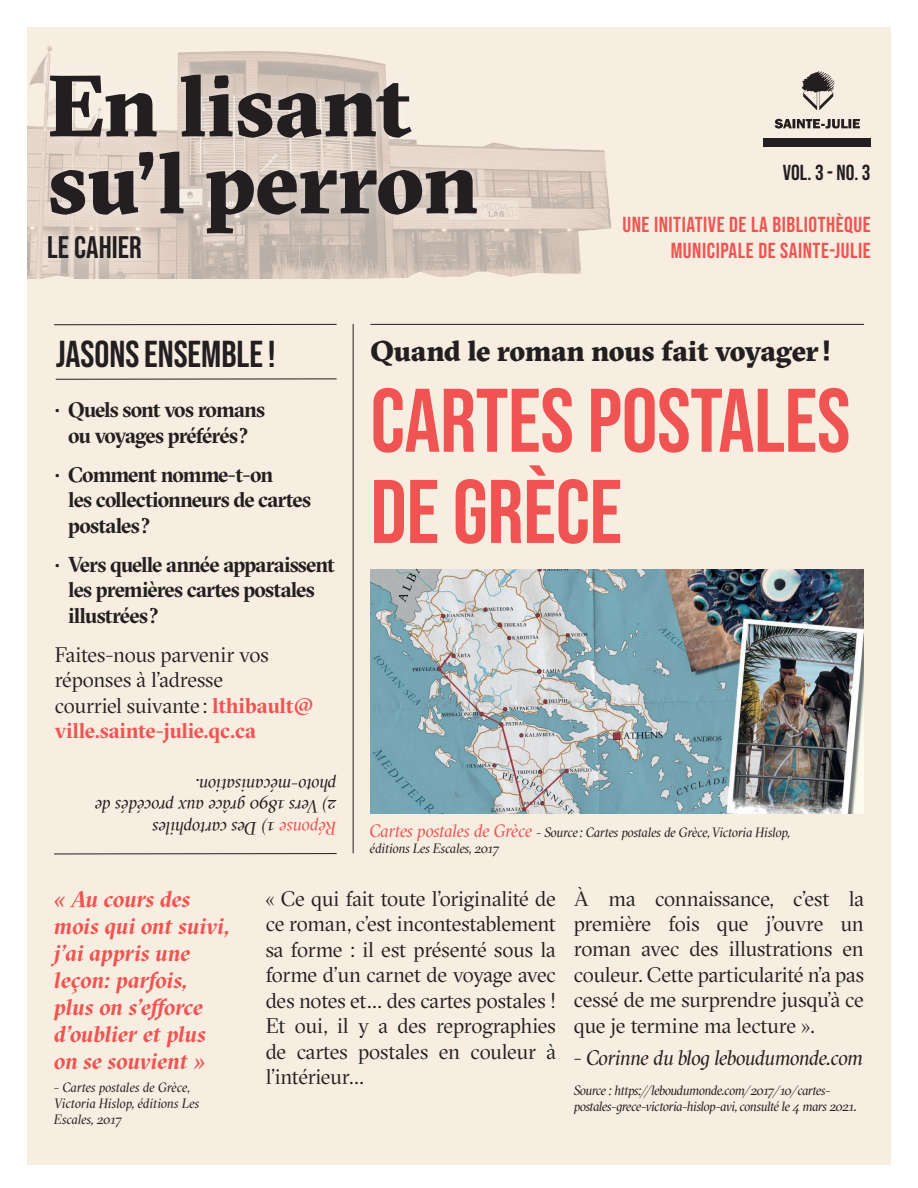
<style>
.page{position:relative;width:918px;height:1188px;background:#fff}
.page>*{position:absolute;margin:0;border:0;box-sizing:border-box;transform-origin:0 0}
.t1{font:90px/91.2px "Bebas Neue";letter-spacing:-.005em;color:#f05452}
.t2{font:900 86.7px/76.9px "GT Sectra";color:#231f20}
.t3{font:37.5px "Bebas Neue";color:#231f20}
.t4{font:31.2px "Bebas Neue";color:#231f20}
.t5{font:900 28.5px "GT Sectra";letter-spacing:-.01em;color:#231f20}
.t6{font:italic 700 22.5px/27px "GT Sectra Fine";letter-spacing:-.01em;color:#f05452}
.t7{font:21.75px/26.1px "Bebas Neue";letter-spacing:.025em;color:#f05452;text-align:right}
.t8{font:21.75px "Bebas Neue";color:#231f20}
.t9{font:21px/25.5px "GT Sectra Fine";letter-spacing:-.005em;color:#231f20;text-align:justify}
.t10{font:700 21px/25.5px "GT Sectra Fine";letter-spacing:-.04em;color:#231f20}
.t11{font:italic 21px "GT Sectra Fine";letter-spacing:-.025em;color:#231f20}
.t12{font:italic 18px/21.6px "GT Sectra Fine";letter-spacing:-.01em;color:#231f20}
.t13{font:italic 13.5px/16.2px "GT Sectra Fine";letter-spacing:-.03em;color:#231f20}
.t14{font:italic 13.5px/16.2px "GT Sectra Fine";letter-spacing:-.01em;color:#231f20}
.s1{font-weight:700;color:#f05452}
.s2{color:#f05452}
.s3{font-size:18px;color:#f05452}
.s4{font-style:normal}
</style>
<div class="page">
<div style="left:27px;top:27px;width:864px;height:1137px;background:#f7ede1"></div>
<img style="left:27px;top:46px;width:584px;height:233px">
<div style="left:34px;top:59px;width:458px;height:215px;background:#fff;opacity:.34"></div>
<svg style="left:775px;top:119px;width:85px;height:10px"></svg>
<div style="left:764px;top:138px;width:107px;height:8px;background:#231f20"></div>
<svg style="left:802px;top:71px;width:33px;height:39px"></svg>
<hr style="left:56px;top:379px;width:281px;height:1px;background:#231f20">
<hr style="left:54px;top:324px;width:283px;height:1px;background:#231f20">
<hr style="left:353px;top:324px;width:1px;height:529px;background:#231f20">
<img style="left:370px;top:570px;width:493px;height:244px">
<hr style="left:54px;top:853px;width:283px;height:1px;background:#231f20">
<hr style="left:370px;top:324px;width:494px;height:1px;background:#231f20">
<h2 class="t2" style="left:47px;top:66px;width:433px">En lisant su’l perron</h2>
<h3 class="t4" style="left:47px;top:230px;width:96px">LE CAHIER</h3>
<p class="t8" style="left:783px;top:161px;width:89px">VOL. 3 - NO. 3</p>
<p class="t7" style="left:622px;top:211px;width:250px">UNE INITIATIVE DE LA BIBLIOTHÈQUE<br>MUNICIPALE DE SAINTE-JULIE</p>
<h3 class="t3" style="left:56px;top:333px;width:221px">JASONSENSEMBLE!</h3>
<p class="t10" style="left:55px;top:397px;width:212px;text-align:center">• Quels sont vos romans ou voyages préférés?</p>
<p class="t10" style="left:68px;top:461px;width:244px;text-indent:-14px">• Comment nomme-t-on<br>les collectionneurs de cartes postales?</p>
<p class="t10" style="left:68px;top:551px;width:268px;text-indent:-14px">• Vers quelle année apparaissent les premières cartes postales illustrées?</p>
<p class="t9" style="left:55px;top:641px;width:260px;text-align:left">Faites-nous parvenir vos réponses à l’adresse<br>courriel suivante : <span class="s1">lthibault@ ville.sainte-julie.qc.ca</span></p>
<p class="t12" style="left:337px;top:818px;width:243px;rotate:-180deg">2) Vers 1890 grâce aux procédés de photo-mécanisation.</p>
<p class="t12" style="left:337px;top:839px;width:186px;rotate:-180deg"><span class="s2">Réponse</span> 1) Des cartophiles</p>
<h3 class="t5" style="left:370px;top:332px;width:463px">Quand le roman nous fait voyager !</h3>
<h1 class="t1" style="left:370px;top:374px;width:482px">CARTES POSTALES<br>DE GRÈCE</h1>
<p class="t13" style="left:370px;top:824px;width:422px"><span class="s3">Cartes postales de Grèce</span> - Source : Cartes postales de Grèce, Victoria Hislop, éditions Les Escales, 2017</p>
<p class="t6" style="left:54px;top:885px;width:177px">« Au cours des mois qui ont suivi, j’ai appris une leçon: parfois, plus on s’efforce d’oublier et plus on se souvient »</p>
<p class="t14" style="left:54px;top:1079px;width:147px">- Cartes postales de Grèce,<br>Victoria Hislop, éditions Les<br>Escales, 2017</p>
<p class="t9" style="left:266px;top:885px;width:292px">« Ce qui fait toute l’originalité de ce roman, c’est incontestablement sa forme : il est présenté sous la forme d’un carnet de voyage avec des notes et… des cartes postales !<br>Et oui, il y a des reprographies de cartes postales en couleur à l’intérieur…</p>
<p class="t9" style="left:574px;top:885px;width:292px">À ma connaissance, c’est la première fois que j’ouvre un roman avec des illustrations en couleur. Cette particularité n’a pas cessé de me surprendre jusqu’à ce que je termine ma lecture ».</p>
<p class="t11" style="left:574px;top:1045px;width:290px"><span class="s4">-</span> Corinne du blog leboudumonde.com</p>
<p class="t13" style="left:574px;top:1082px;width:285px">Source : https://leboudumonde.com/2017/10/cartes&shy;postales-grece-victoria-hislop-avi, consulté le 4 mars 2021.</p>
</div>
